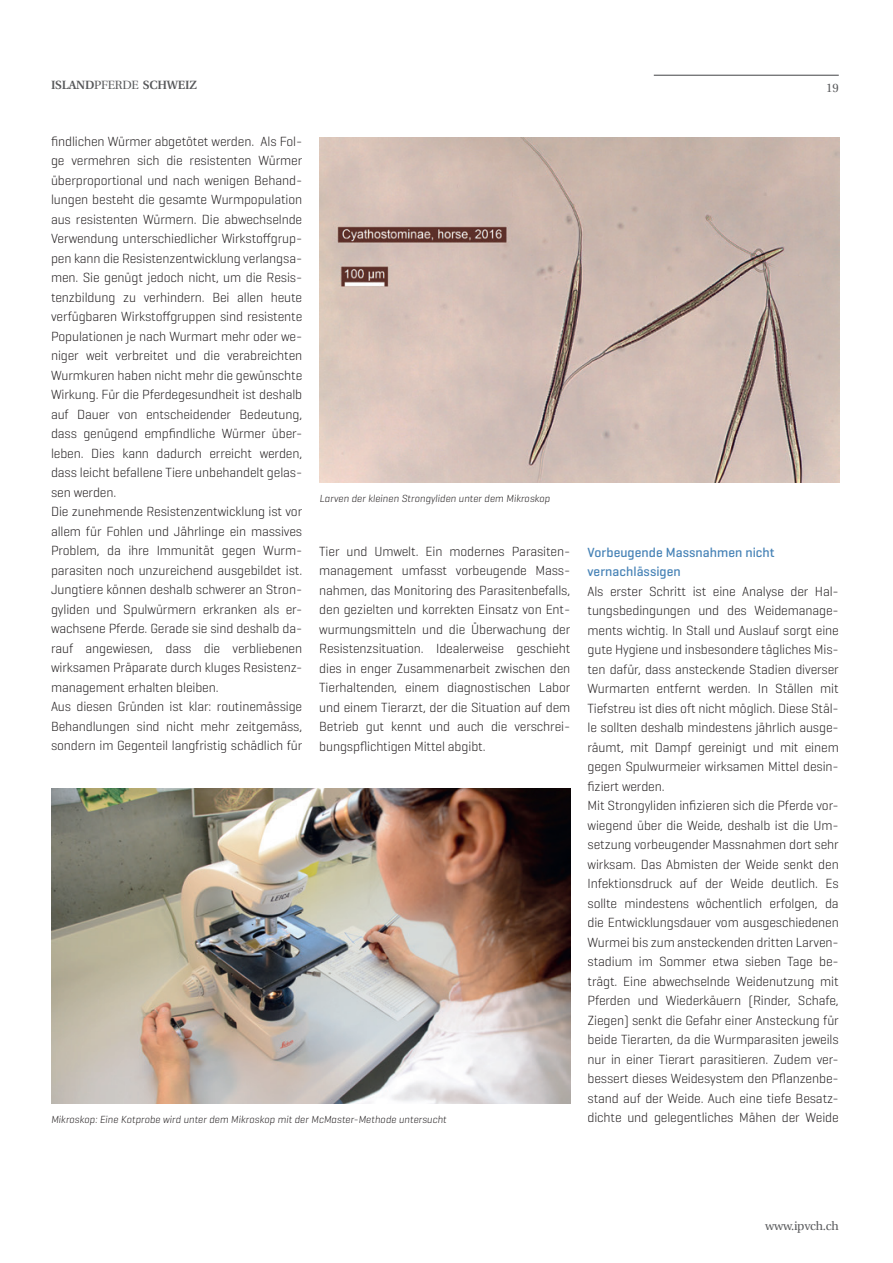
<style>
.page{position:relative;width:893px;height:1263px;background:#fff}
.page>*{position:absolute;margin:0;border:0;box-sizing:border-box;transform-origin:0 0}
.Grundschrift{font:300 13.5px/19.5px "Geogrotesque";letter-spacing:-.01em;color:#231f20}
.Zwischentitel_neu{font:500 13.5px/19.5px "Geogrotesque";letter-spacing:.005em;color:#4682b6}
.t1{font:600 12px "Utopia";letter-spacing:-.02em;color:#57585a}
.t2{font:12px "Utopia";letter-spacing:-.02em;color:#57585a}
.legende_1pt_DS{font:italic 300 10.5px "Geogrotesque";color:#231f20}
.s1{font-weight:400}
</style>
<div class="page">
<img style="left:51px;top:788px;width:519px;height:315px">
<img style="left:319px;top:138px;width:520px;height:344px">
<hr style="left:654px;top:75px;width:185px;height:1px;background:#57585a">
<p class="t1" style="left:51px;top:78px;width:147px">ISLAND<span class="s1">PFERDE</span> SCHWEIZ</p>
<p class="t2" style="left:826px;top:81px;width:14px">19</p>
<p class="Grundschrift" style="left:51px;top:131px;width:253px">findlichen Würmer abgetötet werden. Als Fol&shy;ge vermehren sich die resistenten Würmer überproportional und nach wenigen Behand&shy;lungen besteht die gesamte Wurmpopulation aus resistenten Würmern. Die abwechselnde Verwendung unterschiedlicher Wirkstoffgrup&shy;pen kann die Resistenzentwicklung verlangsa&shy;men. Sie genügt jedoch nicht, um die Resis&shy;tenzbildung zu verhindern. Bei allen heute verfügbaren Wirkstoffgruppen sind resistente Populationen je nach Wurmart mehr oder we&shy;niger weit verbreitet und die verabreichten Wurmkuren haben nicht mehr die gewünschte Wirkung. Für die Pferdegesundheit ist deshalb auf Dauer von entscheidender Bedeutung, dass genügend empfindliche Würmer über&shy;leben. Dies kann dadurch erreicht werden, dass leicht befallene Tiere unbehandelt gelas&shy;sen werden.</p>
<p class="Grundschrift" style="left:51px;top:502px;width:253px">Die zunehmende Resistenzentwicklung ist vor allem für Fohlen und Jährlinge ein massives Problem, da ihre Immunität gegen Wurm&shy;parasiten noch unzureichend ausgebildet ist.<br>Jungtiere können deshalb schwerer an Stron&shy;gyliden und Spulwürmern erkranken als er&shy;wachsene Pferde. Gerade sie sind deshalb da&shy;rauf angewiesen, dass die verbliebenen wirksamen Präparate durch kluges Resistenz&shy;management erhalten bleiben.</p>
<p class="Grundschrift" style="left:51px;top:697px;width:253px;text-align:justify">Aus diesen Gründen ist klar: routinemässige Behandlungen sind nicht mehr zeitgemäss, sondern im Gegenteil langfristig schädlich für</p>
<p class="legende_1pt_DS" style="left:320px;top:492px;width:232px">Larven der kleinen Strongyliden unter dem Mikroskop</p>
<p class="Grundschrift" style="left:319px;top:541px;width:253px">Tier und Umwelt. Ein modernes Parasiten&shy;management umfasst vorbeugende Mass&shy;nahmen, das Monitoring des Parasitenbefalls, den gezielten und korrekten Einsatz von Ent&shy;wurmungsmitteln und die Überwachung der Resistenzsituation. Idealerweise geschieht dies in enger Zusammenarbeit zwischen den Tierhaltenden, einem diagnostischen Labor und einem Tierarzt, der die Situation auf dem Betrieb gut kennt und auch die verschrei&shy;bungspflichtigen Mittel abgibt.</p>
<p class="Zwischentitel_neu" style="left:587px;top:542px;width:189px">Vorbeugende Massnahmen nicht vernachlässigen</p>
<p class="Grundschrift" style="left:587px;top:581px;width:253px;text-align:justify">Als erster Schritt ist eine Analyse der Hal&shy;tungsbedingungen und des Weidemanage&shy;ments wichtig. In Stall und Auslauf sorgt eine gute Hygiene und insbesondere tägliches Mis&shy;ten dafür, dass ansteckende Stadien diverser Wurmarten entfernt werden. In Ställen mit Tiefstreu ist dies oft nicht möglich. Diese Stäl&shy;le sollten deshalb mindestens jährlich ausge&shy;räumt, mit Dampf gereinigt und mit einem gegen Spulwurmeier wirksamen Mittel desin&shy;fiziert werden.</p>
<p class="Grundschrift" style="left:587px;top:795px;width:253px;text-align:justify">Mit Strongyliden infizieren sich die Pferde vor&shy;wiegend über die Weide, deshalb ist die Um&shy;setzung vorbeugender Massnahmen dort sehr wirksam. Das Abmisten der Weide senkt den Infektionsdruck auf der Weide deutlich. Es sollte mindestens wöchentlich erfolgen, da die Entwicklungsdauer vom ausgeschiedenen Wurmei bis zum ansteckenden dritten Larven&shy;stadium im Sommer etwa sieben Tage be&shy;trägt. Eine abwechselnde Weidenutzung mit Pferden und Wiederkäuern (Rinder, Schafe, Ziegen) senkt die Gefahr einer Ansteckung für beide Tierarten, da die Wurmparasiten jeweils nur in einer Tierart parasitieren. Zudem ver&shy;bessert dieses Weidesystem den Pflanzenbe&shy;stand auf der Weide. Auch eine tiefe Besatz-</p>
<p class="legende_1pt_DS" style="left:51px;top:1113px;width:397px">Mikroskop: Eine Kotprobe wird unter dem Mikroskop mit der McMaster-Methode untersucht</p>
<p class="Grundschrift" style="left:587px;top:1107px;width:253px">dichte und gelegentliches Mähen der Weide</p>
<p class="t2" style="left:765px;top:1219px;width:75px">www.ipvch.ch</p>
</div>
